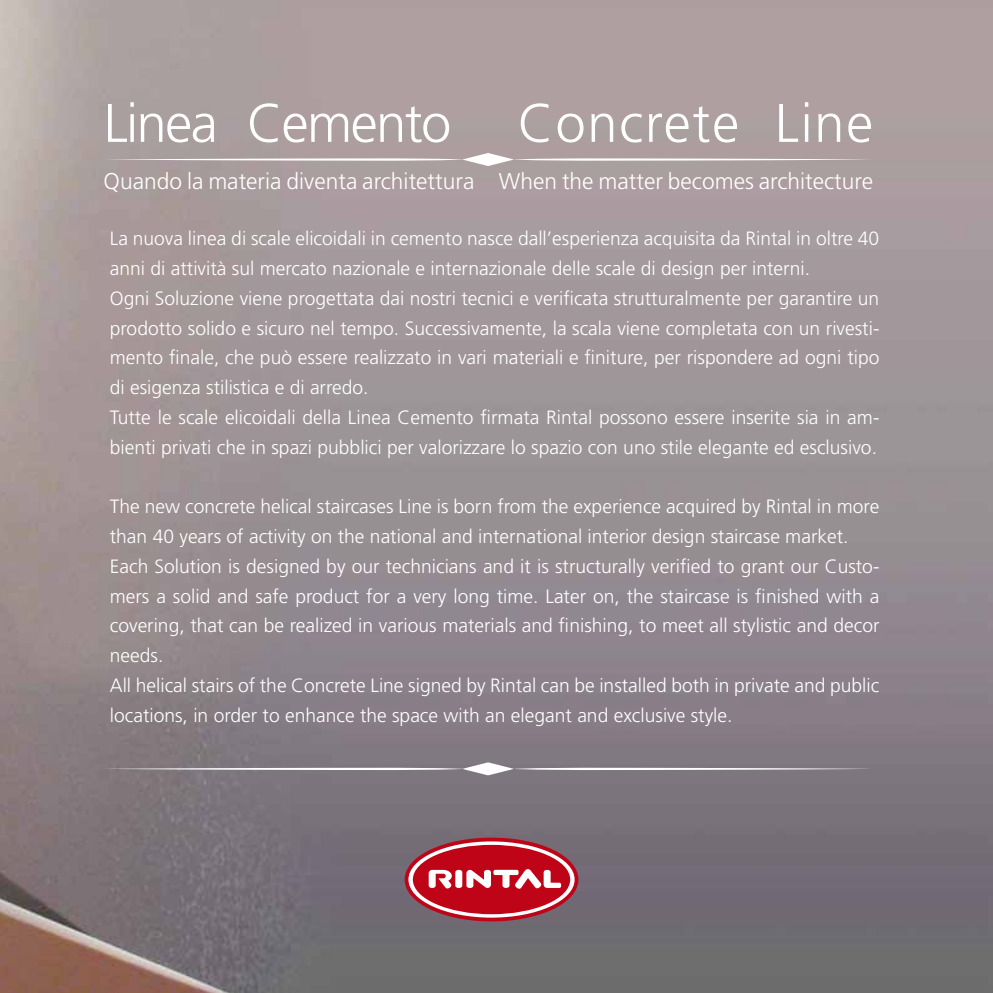
<style>
.page{position:relative;width:993px;height:993px;background:#fff}
.page>*{position:absolute;margin:0;border:0;box-sizing:border-box;transform-origin:0 0}
.t1{font:300 54.25px "Frutiger";letter-spacing:-.01em;color:#fff}
.t2{font:300 22.75px "Frutiger";color:#fff}
.t3{font:300 19.25px/29.8px "Frutiger";color:#fff}
</style>
<div class="page">
<img style="left:0;top:0;width:992px;height:992px">
<svg style="left:404px;top:837px;width:174px;height:84px"></svg>
<svg style="left:104px;top:153px;width:768px;height:13px;background:#b6abab"></svg>
<svg style="left:104px;top:762px;width:768px;height:13px;background:#908a90"></svg>
<h1 class="t1" style="left:104px;top:92px;width:770px">Linea Cemento Concrete Line</h1>
<p class="t2" style="left:104px;top:168px;width:770px">Quando la materia diventa architettura When the matter becomes architecture</p>
<p class="t3" style="left:110px;top:224px;width:770px">La nuova linea di scale elicoidali in cemento nasce dall’esperienza acquisita da Rintal in oltre 40 anni di attività sul mercato nazionale e internazionale delle scale di design per interni.<br>Ogni Soluzione viene progettata dai nostri tecnici e verificata strutturalmente per garantire un prodotto solido e sicuro nel tempo. Successivamente, la scala viene completata con un rivesti&shy;mento finale, che può essere realizzato in vari materiali e finiture, per rispondere ad ogni tipo di esigenza stilistica e di arredo.<br>Tutte le scale elicoidali della Linea Cemento firmata Rintal possono essere inserite sia in am&shy;bienti privati che in spazi pubblici per valorizzare lo spazio con uno stile elegante ed esclusivo.</p>
<p class="t3" style="left:110px;top:491px;width:770px">The new concrete helical staircases Line is born from the experience acquired by Rintal in more than 40 years of activity on the national and international interior design staircase market.<br>Each Solution is designed by our technicians and it is structurally verified to grant our Custo&shy;mers a solid and safe product for a very long time. Later on, the staircase is finished with a covering, that can be realized in various materials and finishing, to meet all stylistic and decor needs.<br>All helical stairs of the Concrete Line signed by Rintal can be installed both in private and public locations, in order to enhance the space with an elegant and exclusive style.</p>
</div>
